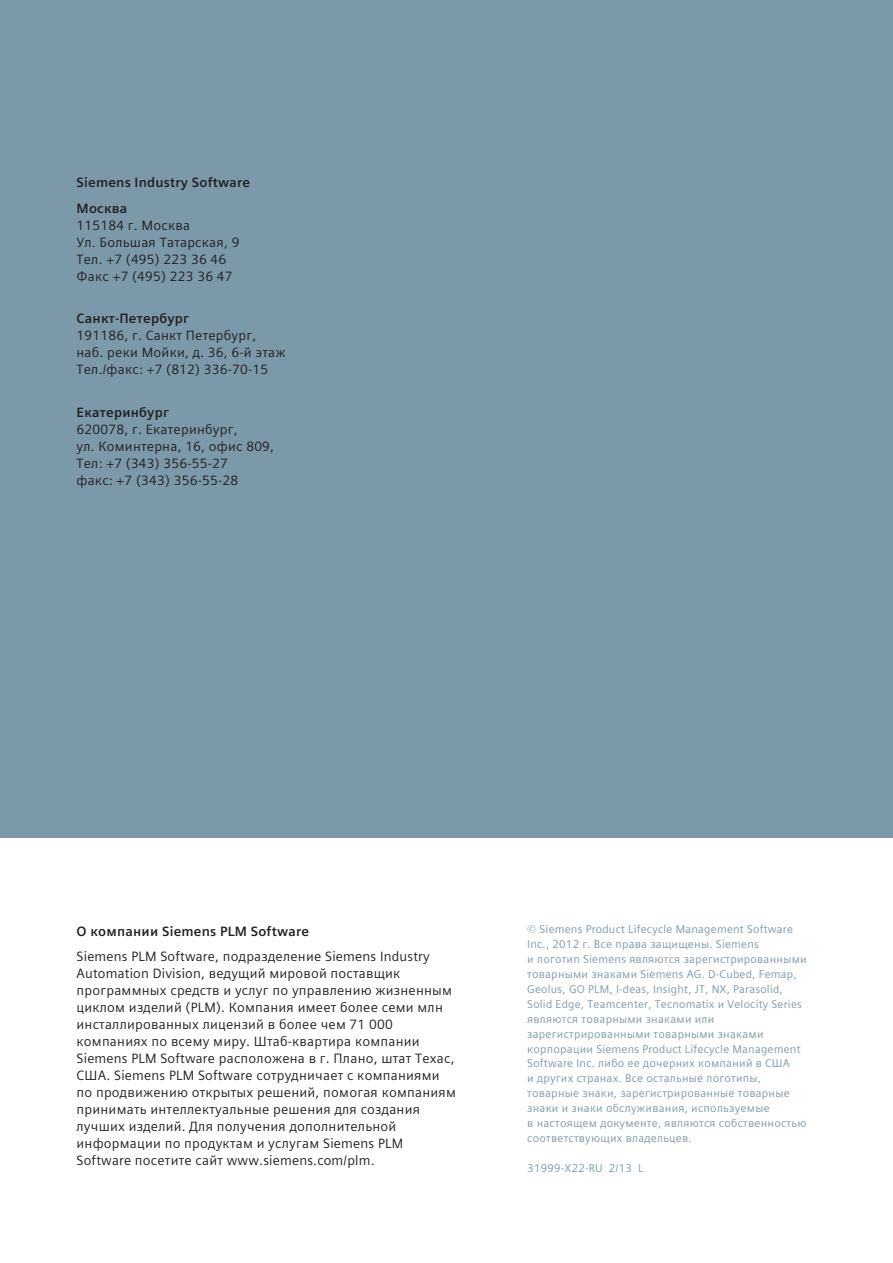
<style>
.page{position:relative;width:893px;height:1263px;background:#fff}
.page>*{position:absolute;margin:0;border:0;box-sizing:border-box;transform-origin:0 0}
._04__Copy___9pt_4mm{font:13.5px/17px "Siemens Sans Global";letter-spacing:.015em;color:#231f20}
._04__Copy___9pt_4mm-2{font:700 13.5px "Siemens Sans Global";letter-spacing:.015em;color:#231f20}
._05__Marginal_notes{font:11.25px/14.9px "Siemens Sans Global";letter-spacing:.02em;color:#7b99a9}
.s1{font-weight:700}
</style>
<div class="page">
<div style="left:0;top:0;width:893px;height:838px;background:#7b99a9"></div>
<p class="_04__Copy___9pt_4mm-2" style="left:77px;top:172px;width:175px">Siemens Industry Software</p>
<p class="_04__Copy___9pt_4mm" style="left:77px;top:200px;width:164px"><span class="s1">Москва<br></span>115184 г. Москва<br>Ул. Большая Татарская, 9<br>Тел. +7 (495) 223 36 46<br>Факс +7 (495) 223 36 47</p>
<p class="_04__Copy___9pt_4mm" style="left:77px;top:310px;width:211px"><span class="s1">Санкт-Петербург<br></span>191186, г. Санкт Петербург, наб. реки Мойки, д. 36, 6-й этаж<br>Тел./факс: +7 (812) 336-70-15</p>
<p class="_04__Copy___9pt_4mm" style="left:77px;top:404px;width:199px"><span class="s1">Екатеринбург<br></span>620078, г. Екатеринбург,<br>ул. Коминтерна, 16, офис 809,<br>Тел: +7 (343) 356-55-27<br>факс: +7 (343) 356-55-28</p>
<p class="_04__Copy___9pt_4mm-2" style="left:77px;top:920px;width:234px">О компании Siemens PLM Software</p>
<p class="_04__Copy___9pt_4mm" style="left:77px;top:948px;width:381px">Siemens PLM Software, подразделение Siemens Industry Automation Division, ведущий мировой поставщик программных средств и услуг по управлению жизненным циклом изделий (PLM). Компания имеет более семи млн инсталлированных лицензий в более чем 71 000 компаниях по всему миру. Штаб-квартира компании Siemens PLM Software расположена в г. Плано, штат Техас, США. Siemens PLM Software сотрудничает с компаниями по продвижению открытых решений, помогая компаниям принимать интеллектуальные решения для создания лучших изделий. Для получения дополнительной информации по продуктам и услугам Siemens PLM Software посетите сайт www.siemens.com/plm.</p>
<p class="_05__Marginal_notes" style="left:527px;top:922px;width:281px">© Siemens Product Lifecycle Management Software Inc., 2012 г. Все права защищены. Siemens<br>и логотип Siemens являются зарегистрированными товарными знаками Siemens AG. D-Cubed, Femap, Geolus, GO PLM, I-deas, Insight, JT, NX, Parasolid, Solid Edge, Teamcenter, Tecnomatix и Velocity Series являются товарными знаками или зарегистрированными товарными знаками корпорации Siemens Product Lifecycle Management Software Inc. либо ее дочерних компаний в США<br>и других странах. Все остальные логотипы, товарные знаки, зарегистрированные товарные знаки и знаки обслуживания, используемые<br>в настоящем документе, являются собственностью соответствующих владельцев.</p>
<p class="_05__Marginal_notes" style="left:527px;top:1160px;width:118px">31999-X22-RU 2/13 L</p>
</div>
